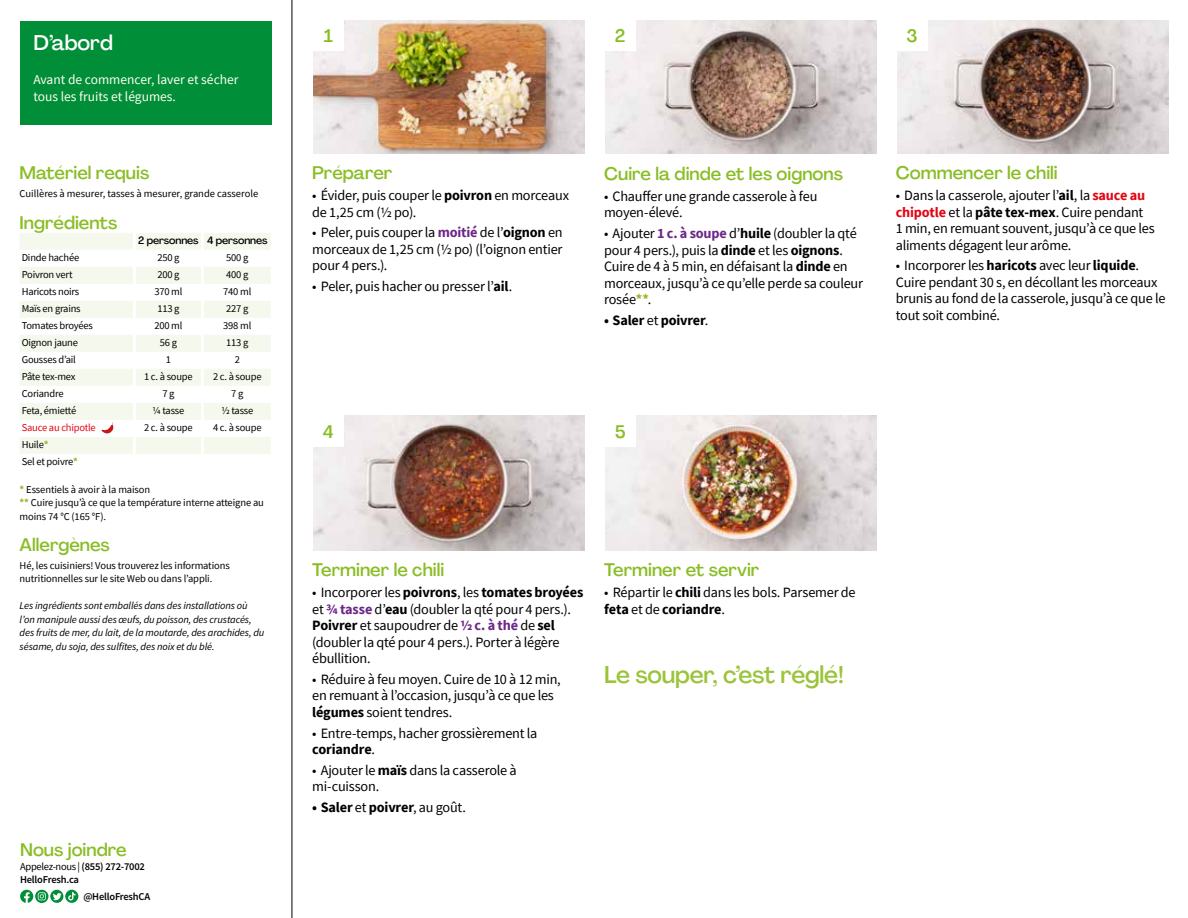
<style>
.page{position:relative;width:1188px;height:918px;background:#fff}
.page>*{position:absolute;margin:0;border:0;box-sizing:border-box;transform-origin:0 0}
.t1{font:500 24px "Agrandir";letter-spacing:-.01em;color:#9ac43a}
.t2{font:500 21px "Agrandir";color:#fff}
.t3{font:500 18px "Agrandir";color:#89bd24}
.t4{font:14.25px/16.5px "Source Sans Pro";letter-spacing:-.015em;color:#000}
.t5{font:700 14.25px "Source Sans Pro";letter-spacing:-.01em;color:#000}
.t6{font:13.5px/17.2px "Source Sans Pro";color:#fffdf1}
.t7{font:10.5px/13.5px "Source Sans Pro";letter-spacing:-.02em;color:#000}
.t8{font:italic 10.5px/13.5px "Source Sans Pro";letter-spacing:-.01em;color:#000}
.t9{font:600 10.5px/13.5px "Source Sans Pro";letter-spacing:-.02em;color:#000}
.t10{font:10.5px "Source Sans Pro";color:#000}
.t11{font:500 10.5px "Agrandir";letter-spacing:-.01em;color:#000}
.t12{font:10.5px "Source Sans Pro";letter-spacing:-.02em;color:#e30613}
.s1{font-weight:700;color:#93b829}
.s2{font-weight:400}
.s3{font-weight:700}
.s4{font-weight:700;color:#6c2888}
.s5{font-weight:700;color:#e30613}
</style>
<div class="page">
<hr style="left:292px;top:0;width:1px;height:918px;background:#000">
<img style="left:313px;top:416px;width:272px;height:134px">
<img style="left:605px;top:416px;width:272px;height:134px">
<img style="left:313px;top:20px;width:272px;height:133px">
<img style="left:605px;top:20px;width:272px;height:133px">
<img style="left:897px;top:20px;width:272px;height:133px">
<div style="left:21px;top:21px;width:251px;height:104px;background:#008e38"></div>
<svg style="left:20px;top:890px;width:42px;height:13px"></svg>
<svg style="left:65px;top:890px;width:13px;height:13px"></svg>
<svg style="left:68px;top:892px;width:8px;height:9px"></svg>
<div style="left:312px;top:415px;width:32px;height:32px;background:#fff"></div>
<div style="left:604px;top:415px;width:32px;height:32px;background:#fff"></div>
<div style="left:312px;top:19px;width:32px;height:32px;background:#fff"></div>
<div style="left:604px;top:19px;width:32px;height:32px;background:#fff"></div>
<div style="left:896px;top:19px;width:32px;height:32px;background:#fff"></div>
<svg style="left:20px;top:233px;width:251px;height:221px;fill:#f5f9ed"></svg>
<hr style="left:133px;top:233px;width:3px;height:17px;background:#fff">
<hr style="left:201px;top:233px;width:3px;height:17px;background:#fff">
<hr style="left:133px;top:250px;width:3px;height:17px;background:#fff">
<hr style="left:201px;top:250px;width:3px;height:17px;background:#fff">
<hr style="left:133px;top:267px;width:3px;height:17px;background:#fff">
<hr style="left:201px;top:267px;width:3px;height:17px;background:#fff">
<hr style="left:133px;top:284px;width:3px;height:17px;background:#fff">
<hr style="left:201px;top:284px;width:3px;height:17px;background:#fff">
<hr style="left:133px;top:301px;width:3px;height:17px;background:#fff">
<hr style="left:201px;top:301px;width:3px;height:17px;background:#fff">
<hr style="left:133px;top:318px;width:3px;height:17px;background:#fff">
<hr style="left:201px;top:318px;width:3px;height:17px;background:#fff">
<hr style="left:133px;top:335px;width:3px;height:17px;background:#fff">
<hr style="left:201px;top:335px;width:3px;height:17px;background:#fff">
<hr style="left:133px;top:352px;width:3px;height:17px;background:#fff">
<hr style="left:201px;top:352px;width:3px;height:17px;background:#fff">
<hr style="left:133px;top:369px;width:3px;height:17px;background:#fff">
<hr style="left:201px;top:369px;width:3px;height:17px;background:#fff">
<hr style="left:133px;top:386px;width:3px;height:17px;background:#fff">
<hr style="left:201px;top:386px;width:3px;height:17px;background:#fff">
<hr style="left:133px;top:403px;width:3px;height:17px;background:#fff">
<hr style="left:201px;top:403px;width:3px;height:17px;background:#fff">
<hr style="left:133px;top:420px;width:3px;height:17px;background:#fff">
<hr style="left:201px;top:420px;width:3px;height:17px;background:#fff">
<hr style="left:133px;top:437px;width:3px;height:17px;background:#fff">
<hr style="left:201px;top:437px;width:3px;height:17px;background:#fff">
<svg style="left:101px;top:422px;width:13px;height:14px"></svg>
<h2 class="t2" style="left:33px;top:29px;width:81px">D’abord</h2>
<p class="t6" style="left:33px;top:71px;width:207px">Avant de commencer, laver et sécher tous les fruits et légumes.</p>
<p class="t3" style="left:20px;top:162px;width:131px">Matériel requis</p>
<p class="t10" style="left:20px;top:187px;width:240px">Cuillères à mesurer, tasses à mesurer, grande casserole</p>
<p class="t3" style="left:20px;top:211px;width:99px">Ingrédients</p>
<p class="t11" style="left:138px;top:234px;width:131px">2 personnes 4 personnes</p>
<p class="t7" style="left:22px;top:251px;width:59px">Dinde hachée</p>
<p class="t7" style="left:157px;top:251px;width:24px">250 g</p>
<p class="t7" style="left:226px;top:251px;width:24px">500 g</p>
<p class="t7" style="left:22px;top:268px;width:52px">Poivron vert</p>
<p class="t7" style="left:157px;top:268px;width:24px">200 g</p>
<p class="t7" style="left:226px;top:268px;width:24px">400 g</p>
<p class="t7" style="left:22px;top:285px;width:59px">Haricots noirs</p>
<p class="t7" style="left:154px;top:285px;width:30px">370 ml</p>
<p class="t7" style="left:223px;top:285px;width:30px">740 ml</p>
<p class="t7" style="left:22px;top:302px;width:60px">Maïs en grains</p>
<p class="t7" style="left:157px;top:302px;width:24px">113 g</p>
<p class="t7" style="left:226px;top:302px;width:24px">227 g</p>
<p class="t7" style="left:22px;top:319px;width:73px">Tomates broyées</p>
<p class="t7" style="left:154px;top:319px;width:30px">200 ml</p>
<p class="t7" style="left:223px;top:319px;width:30px">398 ml</p>
<p class="t7" style="left:22px;top:336px;width:58px">Oignon jaune</p>
<p class="t7" style="left:160px;top:336px;width:19px">56g</p>
<p class="t7" style="left:226px;top:336px;width:24px">113 g</p>
<p class="t7" style="left:22px;top:353px;width:56px">Gousses d’ail</p>
<p class="t7" style="left:166px;top:353px;width:7px">1</p>
<p class="t7" style="left:235px;top:353px;width:7px">2</p>
<p class="t7" style="left:22px;top:370px;width:55px">Pâte tex-mex</p>
<p class="t7" style="left:144px;top:370px;width:50px">1 c. à soupe</p>
<p class="t7" style="left:213px;top:370px;width:50px">2 c. à soupe</p>
<p class="t7" style="left:22px;top:387px;width:43px">Coriandre</p>
<p class="t7" style="left:162px;top:387px;width:14px">7g</p>
<p class="t7" style="left:231px;top:387px;width:14px">7g</p>
<p class="t7" style="left:22px;top:404px;width:56px">Feta, émietté</p>
<p class="t7" style="left:153px;top:404px;width:33px">¼ tasse</p>
<p class="t7" style="left:221px;top:404px;width:33px">½ tasse</p>
<p class="t12" style="left:22px;top:421px;width:76px">Sauce au chipotle</p>
<p class="t7" style="left:144px;top:421px;width:50px">2 c. à soupe</p>
<p class="t7" style="left:213px;top:421px;width:50px">4 c. à soupe</p>
<p class="t7" style="left:22px;top:436px;width:58px;line-height:17px">Huile<span class="s1">*<br></span>Sel et poivre<span class="s1">*</span></p>
<p class="t7" style="left:20px;top:483px;width:246px"><span class="s1">*</span> Essentiels à avoir à la maison<br><span class="s1">**</span> Cuire jusqu’à ce que la température interne atteigne au moins 74 °C (165 °F).</p>
<p class="t3" style="left:20px;top:534px;width:92px">Allergènes</p>
<p class="t7" style="left:20px;top:559px;width:212px">Hé, les cuisiniers! Vous trouverez les informations nutritionnelles sur le site Web ou dans l’appli.</p>
<p class="t8" style="left:20px;top:599px;width:246px">Les ingrédients sont emballés dans des installations où l’on manipule aussi des œufs, du poisson, des crustacés, des fruits de mer, du lait, de la moutarde, des arachides, du sésame, du soja, des sulfites, des noix et du blé.</p>
<p class="t3" style="left:20px;top:839px;width:108px">Nous joindre</p>
<p class="t9" style="left:20px;top:860px;width:126px"><span class="s2">Appelez-nous |</span> (855) 272-7002<br>HelloFresh.ca</p>
<p class="t9" style="left:83px;top:890px;width:68px">@HelloFreshCA</p>
<p class="t3" style="left:324px;top:24px;width:11px">1</p>
<p class="t3" style="left:615px;top:24px;width:12px">2</p>
<p class="t3" style="left:907px;top:24px;width:13px">3</p>
<p class="t3" style="left:312px;top:162px;width:82px">Préparer</p>
<p class="t4" style="left:312px;top:187px;width:258px">• Évider, puis couper le <span class="s3">poivron</span> en morceaux de 1,25 cm (½ po).</p>
<p class="t4" style="left:312px;top:224px;width:252px;text-align:justify">• Peler, puis couper la <span class="s4">moitié</span> de l’<span class="s3">oignon</span> en morceaux de 1,25 cm (½ po) (l’oignon entier pour 4 pers.).</p>
<p class="t4" style="left:312px;top:278px;width:202px">• Peler, puis hacher ou presser l’<span class="s3">ail</span>.</p>
<p class="t3" style="left:604px;top:163px;width:240px">Cuire la dinde et les oignons</p>
<p class="t4" style="left:604px;top:188px;width:215px">• Chauffer une grande casserole à feu moyen-élevé.</p>
<p class="t4" style="left:604px;top:225px;width:261px">• Ajouter <span class="s4">1 c. à soupe</span> d’<span class="s3">huile</span> (doubler la qté pour 4 pers.), puis la <span class="s3">dinde</span> et les <span class="s3">oignons</span>.<br>Cuire de 4 à 5 min, en défaisant la <span class="s3">dinde</span> en morceaux, jusqu’à ce qu’elle perde sa couleur rosée<span class="s1">**</span>.</p>
<p class="t5" style="left:604px;top:310px;width:106px">• Saler <span class="s2">et</span> poivrer<span class="s2">.</span></p>
<p class="t3" style="left:896px;top:162px;width:164px">Commencer le chili</p>
<p class="t4" style="left:896px;top:187px;width:261px">• Dans la casserole, ajouter l’<span class="s3">ail</span>, la <span class="s5">sauce au chipotle</span> et la <span class="s3">pâte tex-mex</span>. Cuire pendant<br>1 min, en remuant souvent, jusqu’à ce que les aliments dégagent leur arôme.</p>
<p class="t4" style="left:896px;top:257px;width:271px">• Incorporer les <span class="s3">haricots</span> avec leur <span class="s3">liquide</span>.<br>Cuire pendant 30 s, en décollant les morceaux brunis au fond de la casserole, jusqu’à ce que le tout soit combiné.</p>
<p class="t3" style="left:323px;top:420px;width:12px">4</p>
<p class="t3" style="left:615px;top:420px;width:12px">5</p>
<p class="t3" style="left:312px;top:559px;width:134px">Terminer le chili</p>
<p class="t4" style="left:312px;top:584px;width:273px">• Incorporer les <span class="s3">poivrons</span>, les <span class="s3">tomates broyées </span>et <span class="s4">¾ tasse</span> d’<span class="s3">eau</span> (doubler la qté pour 4 pers.).<br><span class="s3">Poivrer</span> et saupoudrer de <span class="s4">½ c. à thé</span> de <span class="s3">sel </span>(doubler la qté pour 4 pers.). Porter à légère ébullition.</p>
<p class="t4" style="left:312px;top:671px;width:250px">• Réduire à feu moyen. Cuire de 10 à 12 min, en remuant à l’occasion, jusqu’à ce que les <span class="s3">légumes</span> soient tendres.</p>
<p class="t4" style="left:312px;top:725px;width:227px">• Entre-temps, hacher grossièrement la <span class="s3">coriandre</span>.</p>
<p class="t4" style="left:312px;top:762px;width:206px">• Ajouter le <span class="s3">maïs</span> dans la casserole à mi-cuisson.</p>
<p class="t5" style="left:312px;top:798px;width:155px">• Saler <span class="s2">et</span> poivrer<span class="s2">, au goût.</span></p>
<p class="t3" style="left:604px;top:559px;width:157px">Terminer et servir</p>
<p class="t4" style="left:604px;top:584px;width:253px">• Répartir le <span class="s3">chili</span> dans les bols. Parsemer de <span class="s3">feta</span> et de <span class="s3">coriandre</span>.</p>
<h1 class="t1" style="left:604px;top:660px;width:241px">Le souper, c’est réglé!</h1>
</div>
